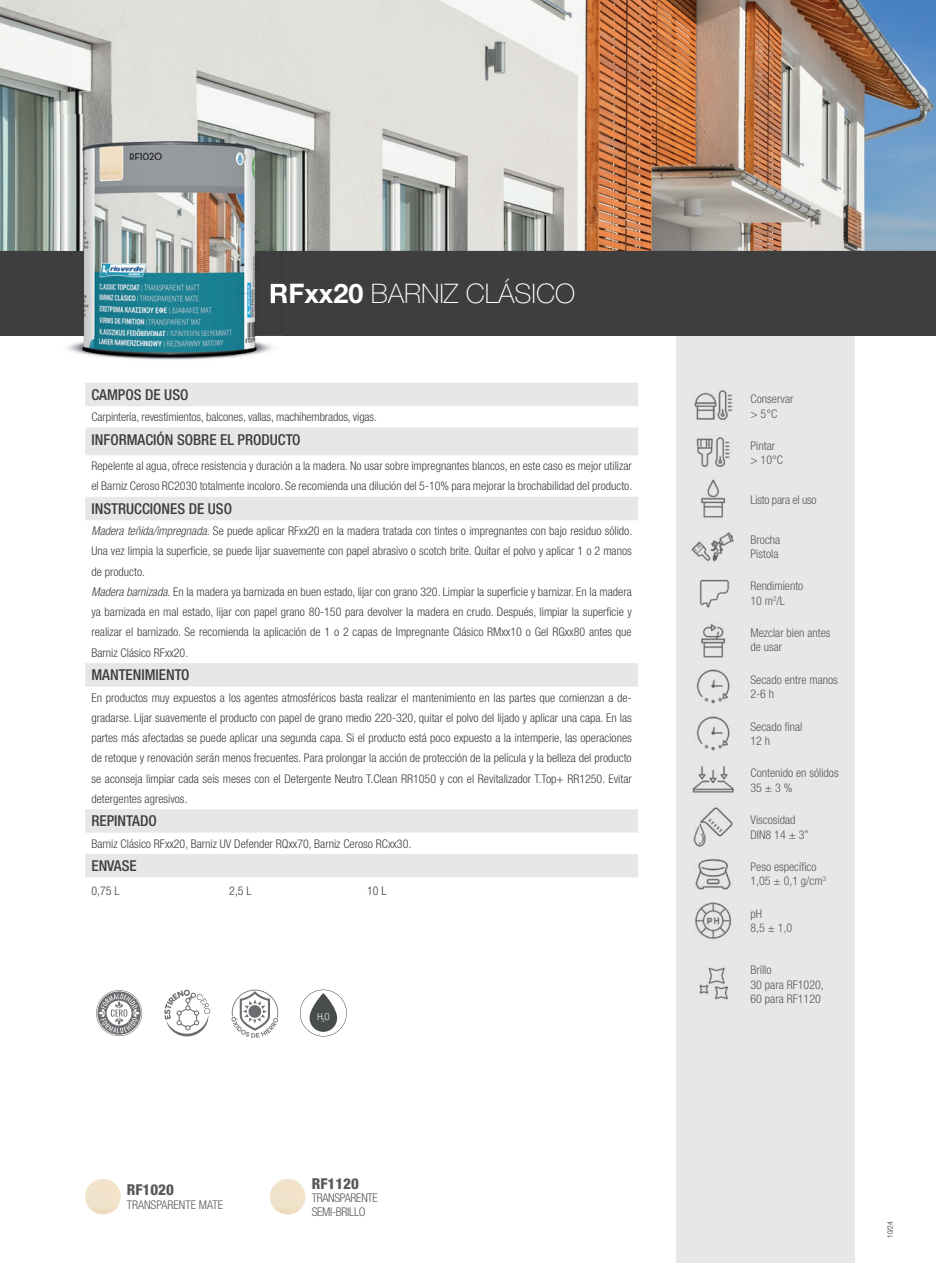
<style>
.page{position:relative;width:936px;height:1263px;background:#fff}
.page>*{position:absolute;margin:0;border:0;box-sizing:border-box;transform-origin:0 0}
.t1{font:100 27px "Helvetica Neue LT Std";color:#fff}
.t2{font:500 condensed 15px "Helvetica Neue LT Std";color:#3e3e3f}
.t3{font:800 condensed 15px "Helvetica Neue LT Std";color:#57585a}
.t4{font:300 condensed 12px/20.2px "Helvetica Neue LT Std";color:#3e3e3f}
.t5{font:300 condensed 12px/14.2px "Helvetica Neue LT Std";color:#57585a}
.t6{font:300 condensed 12px/13.5px "Helvetica Neue LT Std";letter-spacing:-.025em;color:#57585a}
.t7{font:300 condensed 12px "Helvetica Neue LT Std";letter-spacing:-.02em;color:#57585a}
.t8{font:300 9.6px "Roboto Condensed";color:#fff}
.t9{font:300 condensed 7.5px "Helvetica Neue LTW1 G";color:#231f20}
.s1{font-weight:700}
.s2{font-style:italic}
</style>
<div class="page">
<div style="left:676px;top:251px;width:179px;height:1012px;background:#e6e7e9"></div>
<div style="left:0;top:251px;width:935px;height:85px;background:#3e3e3f"></div>
<img style="left:0;top:0;width:935px;height:251px">
<img style="left:85px;top:1179px;width:36px;height:35px;border-radius:18px">
<img style="left:270px;top:1179px;width:35px;height:35px;border-radius:18px">
<svg style="left:85px;top:383px;width:553px;height:494px"></svg>
<img style="left:691px;top:390px;width:43px;height:549px">
<img style="left:699px;top:967px;width:29px;height:33px">
<svg style="left:96px;top:989px;width:183px;height:49px"></svg>
<img style="left:57px;top:115px;width:225px;height:245px">
<img style="left:271px;top:284px;width:11px;height:19px">
<svg style="left:300px;top:990px;width:47px;height:46px"></svg>
<h1 class="t1" style="left:269px;top:278px;width:308px"><span class="s1">RFxx20</span> BARNIZ CLÁSICO</h1>
<p class="t2" style="left:91px;top:386px;width:98px">CAMPOS DE USO</p>
<p class="t4" style="left:91px;top:407px;width:287px">Carpintería, revestimientos, balcones, vallas, machihembrados, vigas.</p>
<p class="t2" style="left:91px;top:430px;width:210px">INFORMACIÓN SOBRE EL PRODUCTO</p>
<p class="t4" style="left:91px;top:456px;width:542px">Repelente al agua, ofrece resistencia y duración a la madera. No usar sobre impregnantes blancos, en este caso es mejor utilizar el Barniz Ceroso RC2030 totalmente incoloro. Se recomienda una dilución del 5-10% para mejorar la brochabilidad del producto.</p>
<p class="t2" style="left:91px;top:500px;width:142px">INSTRUCCIONES DE USO</p>
<p class="t4" style="left:91px;top:521px;width:542px"><span class="s2">Madera teñida/impregnada.</span> Se puede aplicar RFxx20 en la madera tratada con tintes o impregnantes con bajo residuo sólido.<br>Una vez limpia la superficie, se puede lijar suavemente con papel abrasivo o scotch brite. Quitar el polvo y aplicar 1 o 2 manos de producto.<br><span class="s2">Madera barnizada.</span> En la madera ya barnizada en buen estado, lijar con grano 320. Limpiar la superficie y barnizar. En la madera ya barnizada en mal estado, lijar con papel grano 80-150 para devolver la madera en crudo. Después, limpiar la superficie y realizar el barnizado. Se recomienda la aplicación de 1 o 2 capas de Impregnante Clásico RMxx10 o Gel RGxx80 antes que Barniz Clásico RFxx20.</p>
<p class="t2" style="left:91px;top:666px;width:100px">MANTENIMIENTO</p>
<p class="t4" style="left:91px;top:687px;width:542px;text-align:justify">En productos muy expuestos a los agentes atmosféricos basta realizar el mantenimiento en las partes que comienzan a de&shy;gradarse. Lijar suavemente el producto con papel de grano medio 220-320, quitar el polvo del lijado y aplicar una capa. En las partes más afectadas se puede aplicar una segunda capa. Si el producto está poco expuesto a la intemperie, las operaciones de retoque y renovación serán menos frecuentes. Para prolongar la acción de protección de la película y la belleza del producto se aconseja limpiar cada seis meses con el Detergente Neutro T.Clean RR1050 y con el Revitalizador T.Top+ RR1250. Evitar detergentes agresivos.</p>
<p class="t2" style="left:91px;top:812px;width:67px">REPINTADO</p>
<p class="t4" style="left:91px;top:833px;width:321px">Barniz Clásico RFxx20, Barniz UV Defender RQxx70, Barniz Ceroso RCxx30.</p>
<p class="t2" style="left:91px;top:857px;width:47px">ENVASE</p>
<p class="t4" style="left:91px;top:880px;width:30px">0,75 L</p>
<p class="t4" style="left:229px;top:880px;width:24px">2,5 L</p>
<p class="t4" style="left:367px;top:880px;width:21px">10 L</p>
<p class="t3" style="left:127px;top:1180px;width:49px">RF1020</p>
<p class="t5" style="left:127px;top:1197px;width:98px">TRANSPARENTE MATE</p>
<p class="t8" style="left:317px;top:1010px;width:14px">H<sub>2</sub>O</p>
<p class="t3" style="left:312px;top:1174px;width:49px">RF1120</p>
<p class="t6" style="left:312px;top:1191px;width:67px">TRANSPARENTE<br>SEMI-BRILLO</p>
<p class="t5" style="left:750px;top:392px;width:44px">Conservar &gt; 5°C</p>
<p class="t5" style="left:750px;top:439px;width:34px">Pintar &gt; 10°C</p>
<p class="t7" style="left:750px;top:493px;width:68px">Listo para el uso</p>
<p class="t5" style="left:750px;top:532px;width:31px">Brocha<br>Pistola</p>
<p class="t5" style="left:750px;top:579px;width:54px">Rendimiento<br>10 m<sup>2</sup>/L</p>
<p class="t5" style="left:750px;top:626px;width:81px">Mezclar bien antes de usar</p>
<p class="t5" style="left:750px;top:672px;width:89px">Secado entre manos<br>2-6 h</p>
<p class="t5" style="left:750px;top:719px;width:53px">Secado final<br>12 h</p>
<p class="t5" style="left:750px;top:766px;width:90px">Contenido en sólidos<br>35 ± 3 %</p>
<p class="t5" style="left:750px;top:813px;width:60px">Viscosidad<br>DIN8 14 ± 3”</p>
<p class="t5" style="left:750px;top:859px;width:77px">Peso específico<br>1,05 ± 0,1 g/cm<sup>3</sup></p>
<p class="t5" style="left:750px;top:906px;width:43px">pH<br>8,5 ± 1,0</p>
<p class="t5" style="left:750px;top:963px;width:75px">Brillo<br>30 para RF1020,<br>60 para RF1120</p>
<p class="t9" style="left:885px;top:1238px;width:18px;rotate:-90deg">10/24</p>
</div>
